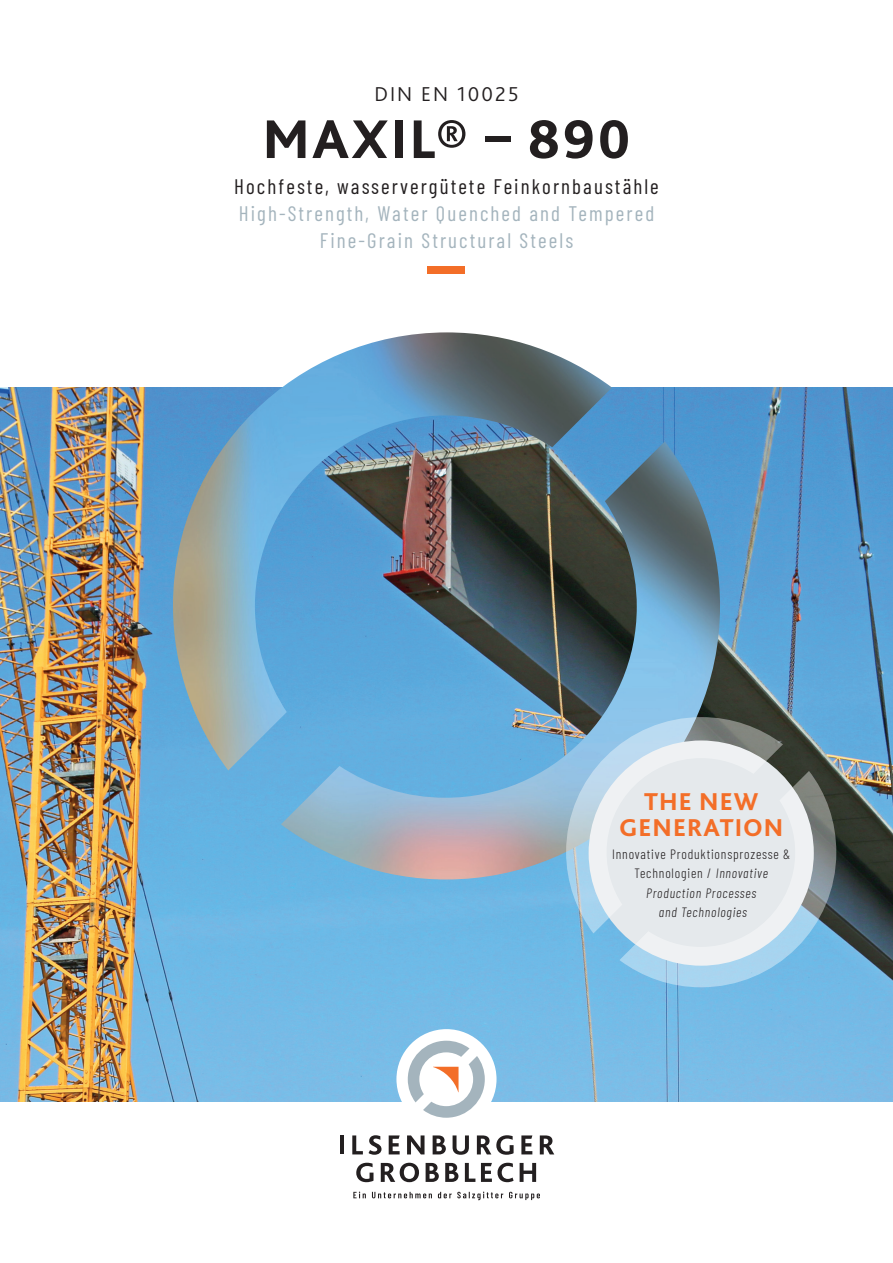
<style>
.page{position:relative;width:893px;height:1263px;background:#fff}
.page>*{position:absolute;margin:0;border:0;box-sizing:border-box;transform-origin:0 0}
.t1{font:800 57px "SZAG Bliss Pro";letter-spacing:.04em;color:#231f20}
.t2{font:800 25.5px/25.5px "SZAG Bliss Pro";letter-spacing:.04em;color:#f36e28;text-align:center}
.t3{font:21px/27px "Barlow Condensed";letter-spacing:.1em;color:#a4b4bd;text-align:center}
.t4{font:21px "Barlow Condensed";letter-spacing:.1em;color:#231f20}
.t5{font:300 21px "SZAG Bliss Pro";letter-spacing:.1em;color:#231f20}
.t6{font:italic 300 13.5px/19.5px "Barlow Condensed";letter-spacing:.06em;color:#231f20;text-align:center}
.s1{font-style:normal}
</style>
<div class="page">
<img style="left:0;top:388px;width:893px;height:713px">
<div style="left:396px;top:1029px;width:100px;height:100px;background:#fff;border-radius:50%"></div>
<svg style="left:353px;top:1191px;width:13px;height:7px"></svg>
<svg style="left:372px;top:1192px;width:60px;height:6px"></svg>
<svg style="left:438px;top:1191px;width:65px;height:9px"></svg>
<svg style="left:509px;top:1192px;width:31px;height:8px"></svg>
<hr style="left:340px;top:1135px;width:4px;height:19px;background:#231f20">
<svg style="left:352px;top:1135px;width:29px;height:20px"></svg>
<svg style="left:389px;top:1135px;width:11px;height:19px"></svg>
<svg style="left:407px;top:1135px;width:17px;height:19px"></svg>
<svg style="left:433px;top:1135px;width:13px;height:19px"></svg>
<svg style="left:452px;top:1135px;width:17px;height:20px"></svg>
<svg style="left:477px;top:1135px;width:37px;height:20px"></svg>
<svg style="left:521px;top:1135px;width:11px;height:19px"></svg>
<svg style="left:540px;top:1135px;width:14px;height:19px"></svg>
<svg style="left:356px;top:1163px;width:17px;height:19px"></svg>
<svg style="left:381px;top:1163px;width:38px;height:19px"></svg>
<svg style="left:426px;top:1163px;width:13px;height:19px"></svg>
<svg style="left:445px;top:1163px;width:13px;height:19px"></svg>
<svg style="left:465px;top:1163px;width:10px;height:19px"></svg>
<svg style="left:481px;top:1163px;width:33px;height:19px"></svg>
<svg style="left:520px;top:1163px;width:16px;height:19px"></svg>
<svg style="left:408px;top:1041px;width:77px;height:77px"></svg>
<div style="left:428px;top:266px;width:37px;height:8px;background:#f36e28"></div>
<img style="left:173px;top:332px;width:547px;height:547px">
<svg style="left:566px;top:717px;width:270px;height:270px;background:#baceda"></svg>
<h3 class="t5" style="left:374px;top:81px;width:146px">DIN EN 10025</h3>
<h1 class="t1" style="left:262px;top:104px;width:369px">MAXIL® – 890</h1>
<h3 class="t4" style="left:234px;top:171px;width:426px">Hochfeste, wasservergütete Feinkornbaustähle</h3>
<h3 class="t3" style="left:239px;top:198px;width:417px">High-Strength, Water Quenched and Tempered<br>Fine-Grain Structural Steels</h3>
<h2 class="t2" style="left:619px;top:789px;width:166px">THE NEW<br>GENERATION</h2>
<p class="t6" style="left:612px;top:843px;width:180px"><span class="s1">Innovative Produktionsprozesse &amp;<br>Technologien /</span> Innovative<br>Production Processes<br>and Technologies</p>
</div>
